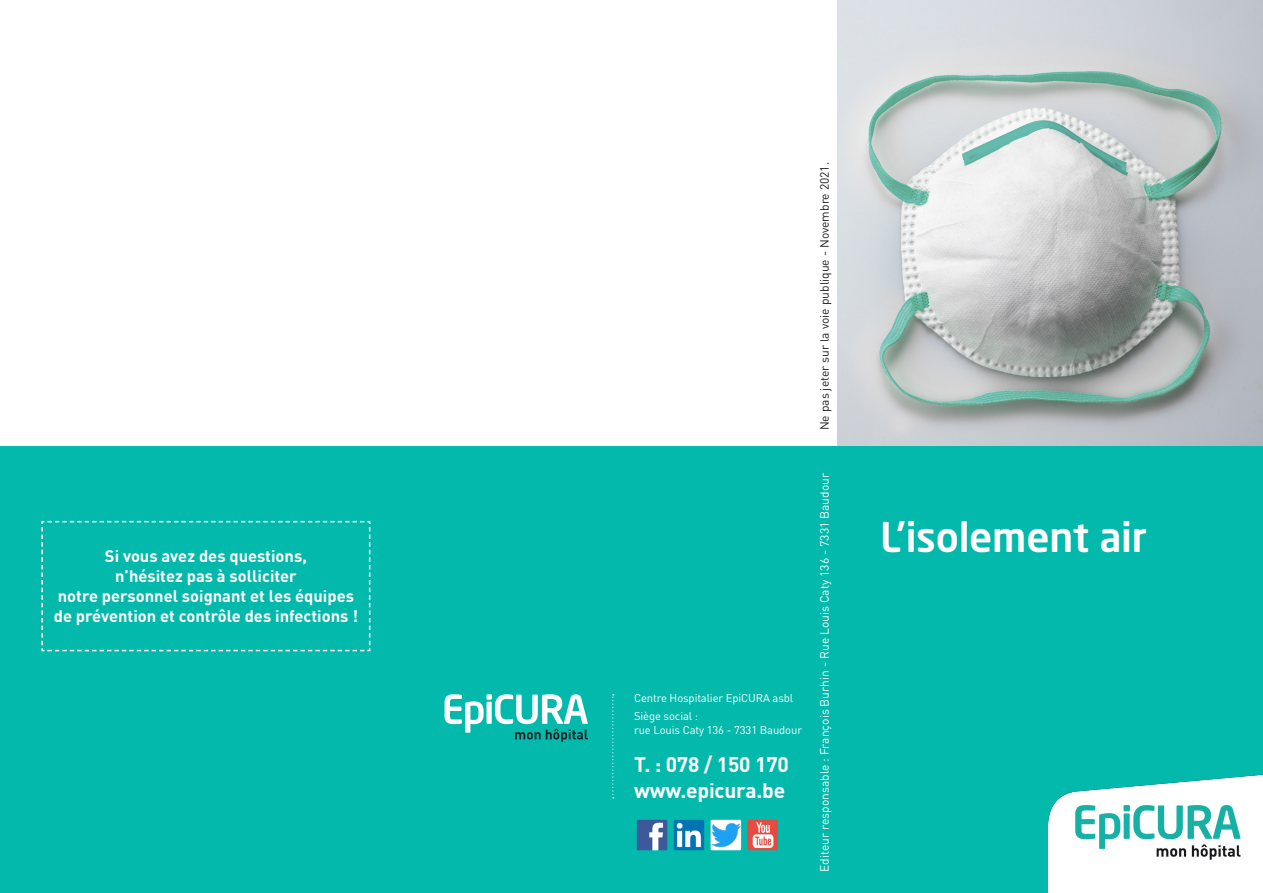
<style>
.page{position:relative;width:1263px;height:893px;background:#fff}
.page>*{position:absolute;margin:0;border:0;box-sizing:border-box;transform-origin:0 0}
.t1{font:40.5px "Neo Sans Std Medium TR";letter-spacing:-.01em;color:#fff}
.t2{font:700 21px "DIN Pro";letter-spacing:-.01em;color:#fff}
.t3{font:700 16.5px "DIN Pro";color:#fff}
.t4{font:12px "DIN Pro";color:#fff}
.t5{font:12px "DIN Pro";color:#231f20}
.t6{font:11.25px "DIN Pro";letter-spacing:-.01em;color:#fff}
</style>
<div class="page">
<img style="left:838px;top:0;width:425px;height:446px">
<div style="left:0;top:446px;width:1263px;height:447px;background:#03b9ac"></div>
<svg style="left:444px;top:694px;width:144px;height:48px"></svg>
<svg style="left:612px;top:694px;width:2px;height:104px"></svg>
<img style="left:674px;top:820px;width:30px;height:30px">
<img style="left:637px;top:820px;width:30px;height:30px">
<div style="left:711px;top:820px;width:30px;height:30px;background:#fff"></div>
<img style="left:711px;top:824px;width:29px;height:23px">
<img style="left:747px;top:820px;width:31px;height:30px">
<svg style="left:41px;top:520px;width:330px;height:132px"></svg>
<img style="left:1049px;top:774px;width:214px;height:119px">
<p class="t3" style="left:105px;top:543px;width:204px">Si vous avez des questions,</p>
<p class="t3" style="left:115px;top:562px;width:183px">n’hésitez pas à solliciter</p>
<p class="t3" style="left:58px;top:582px;width:298px">notre personnel soignant et les équipes</p>
<p class="t3" style="left:54px;top:602px;width:306px">de prévention et contrôle des infections !</p>
<p class="t6" style="left:634px;top:689px;width:161px">Centre Hospitalier EpiCURA asbl</p>
<p class="t6" style="left:634px;top:707px;width:66px">Siège social :</p>
<p class="t6" style="left:634px;top:721px;width:170px">rue Louis Caty 136 - 7331 Baudour</p>
<p class="t2" style="left:634px;top:747px;width:156px">T. : 078 / 150 170</p>
<p class="t2" style="left:634px;top:773px;width:153px">www.epicura.be</p>
<p class="t5" style="left:815px;top:430px;width:270px;rotate:-90deg">Ne pas jeter sur la voie publique - Novembre 2021.</p>
<p class="t4" style="left:815px;top:872px;width:400px;rotate:-90deg">Editeur responsable : François Burhin - Rue Louis Caty 136 - 7331 Baudour</p>
<p class="t1" style="left:880px;top:511px;width:268px">L’isolement air</p>
</div>
